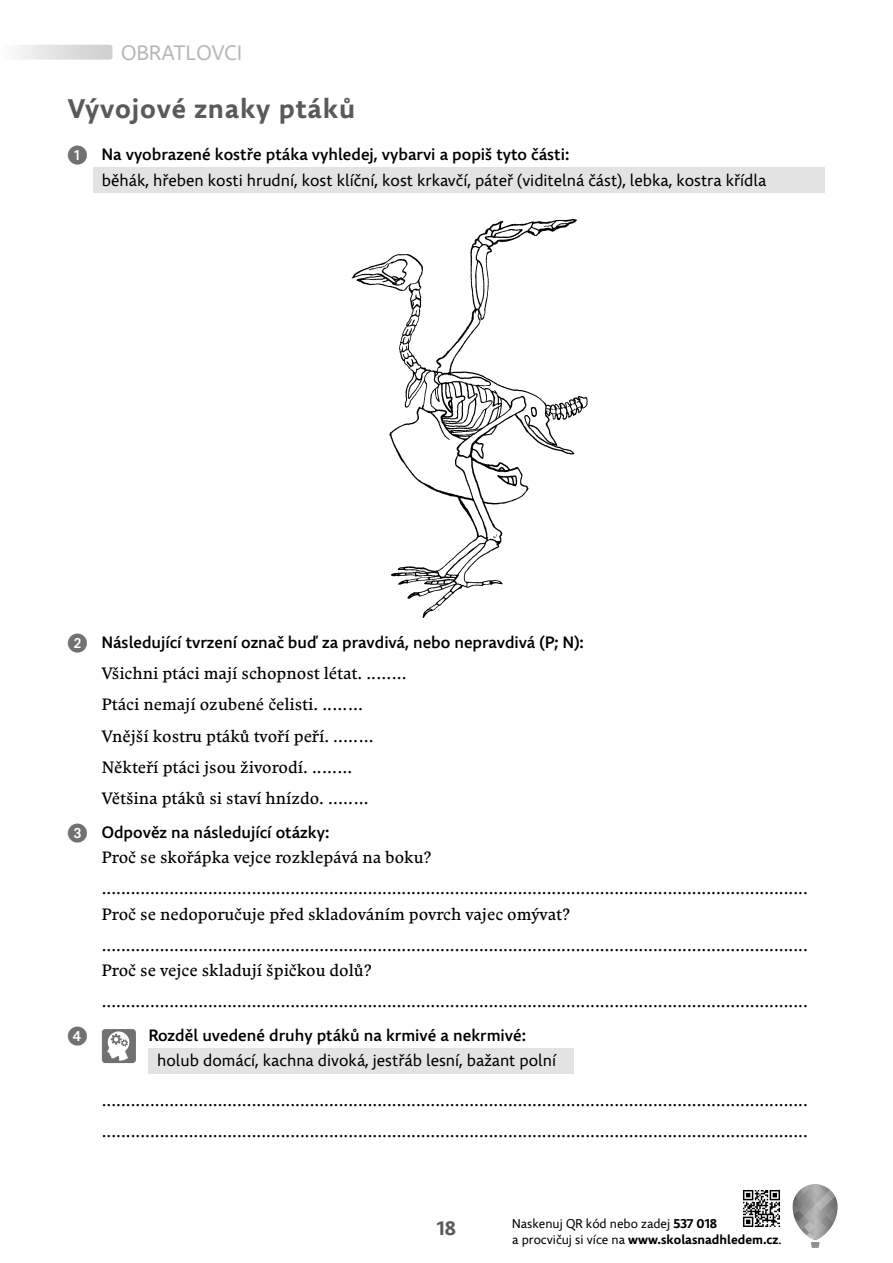
<style>
.page{position:relative;width:893px;height:1263px;background:#fff}
.page>*{position:absolute;margin:0;border:0;box-sizing:border-box;transform-origin:0 0}
.t1{font:700 27px "Comenia Sans";letter-spacing:.03em;color:#5a5a5a}
.t2{font:21px "Comenia Sans";letter-spacing:.02em;color:#b8b8b8}
.t3{font:700 19.5px "Comenia Sans";color:#5a5a5a}
.t4{font:16.5px/31.2px "Comenia Serif";color:#000}
.t5{font:16.5px/25.2px "Comenia Sans";color:#000}
.t6{font:500 16.5px "Comenia Sans";color:#000}
.t7{font:12.75px/15.8px "Comenia Sans";color:#000}
.s1{color:#717171}
.s2{font-weight:500}
.s3{font-weight:700}
</style>
<div class="page">
<svg style="left:0;top:45px;width:112px;height:15px"></svg>
<svg style="left:792px;top:1184px;width:45px;height:64px"></svg>
<div style="left:149px;top:1048px;width:425px;height:26px;background:#e3e3e3"></div>
<div style="left:93px;top:167px;width:732px;height:25px;background:#e3e3e3"></div>
<img style="left:351px;top:218px;width:237px;height:400px">
<div style="left:102px;top:1029px;width:34px;height:34px;background:#717171;border-radius:3px"></div>
<svg style="left:107px;top:1031px;width:22px;height:30px"></svg>
<img style="left:743px;top:1190px;width:37px;height:37px">
<p class="t2" style="left:121px;top:44px;width:122px">OBRATLOVCI</p>
<h1 class="t1" style="left:68px;top:93px;width:289px">Vývojové znaky ptáků</h1>
<p class="t5" style="left:102px;top:143px;width:666px;text-indent:-34px"><span class="s1">➊</span> <span class="s2">Na vyobrazené kostře ptáka vyhledej, vybarvi a popiš tyto části:<br></span>běhák, hřeben kosti hrudní, kost klíční, kost krkavčí, páteř (viditelná část), lebka, kostra křídla</p>
<p class="t6" style="left:68px;top:636px;width:517px"><span class="s1">➋</span> Následující tvrzení označ buď za pravdivá, nebo nepravdivá (P; N):</p>
<p class="t4" style="left:102px;top:659px;width:307px">Všichni ptáci mají schopnost létat. ..…… Ptáci nemají ozubené čelisti. ..…… Vnější kostru ptáků tvoří peří. ..…… Někteří ptáci jsou živorodí. ..…… Většina ptáků si staví hnízdo. ..……</p>
<p class="t6" style="left:68px;top:826px;width:263px"><span class="s1">➌</span> Odpověz na následující otázky:</p>
<p class="t4" style="left:102px;top:843px;width:707px">Proč se skořápka vejce rozklepává na boku? ..................................................................................................................................................</p>
<p class="t4" style="left:102px;top:899px;width:707px">Proč se nedoporučuje před skladováním povrch vajec omývat? ..................................................................................................................................................</p>
<p class="t4" style="left:102px;top:956px;width:707px">Proč se vejce skladují špičkou dolů? ..................................................................................................................................................</p>
<p class="t6" style="left:149px;top:1029px;width:379px">Rozděl uvedené druhy ptáků na krmivé a nekrmivé:</p>
<p class="t5" style="left:157px;top:1049px;width:400px">holub domácí, kachna divoká, jestřáb lesní, bažant polní</p>
<p class="t4" style="left:102px;top:1086px;width:707px">.................................................................................................................................................. ..................................................................................................................................................</p>
<p class="t3" style="left:437px;top:1217px;width:21px">18</p>
<p class="t7" style="left:512px;top:1216px;width:271px">Naskenuj QR kód nebo zadej <span class="s3">537 018<br></span>a procvičuj si více na <span class="s3">www.skolasnadhledem.cz</span>.</p>
</div>
